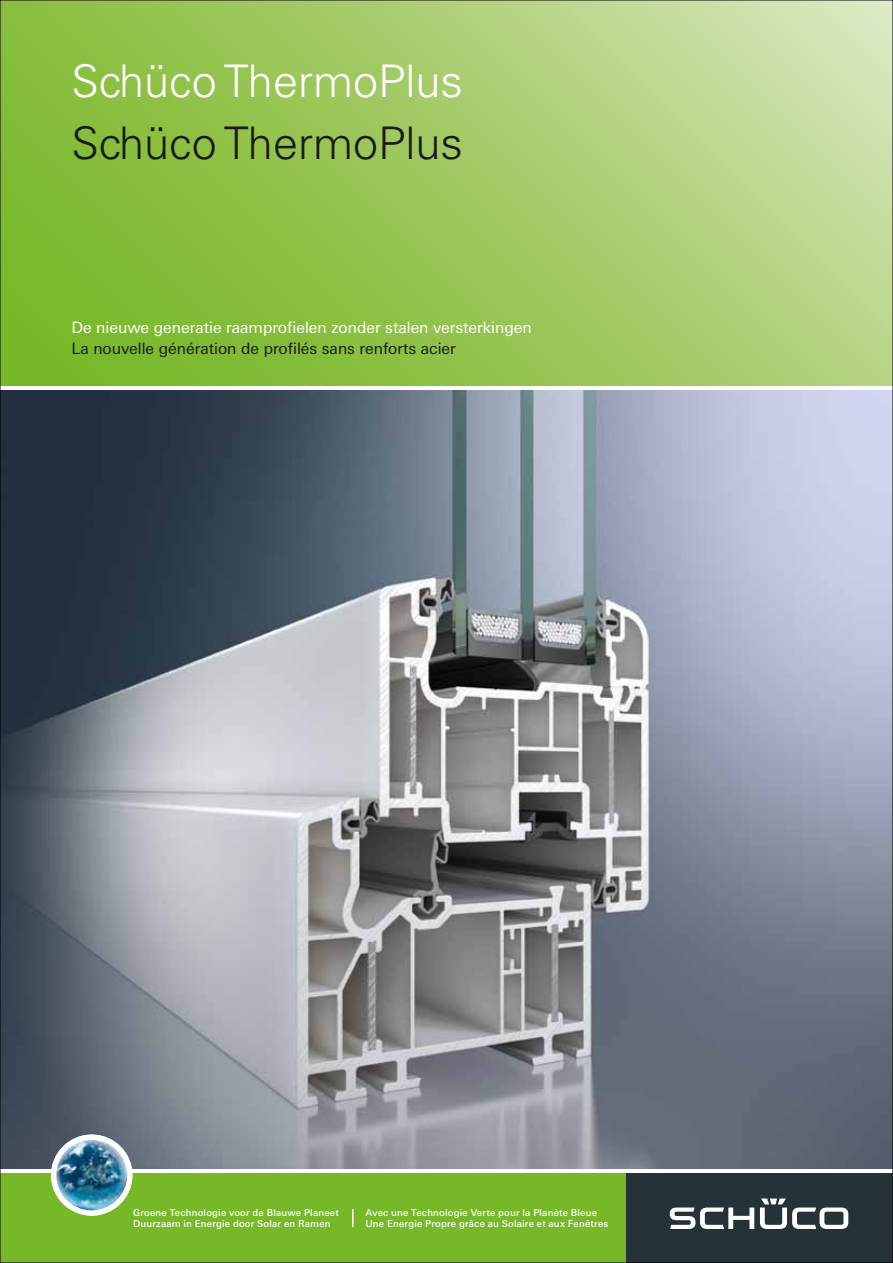
<style>
.page{position:relative;width:893px;height:1263px;background:#fff}
.page>*{position:absolute;margin:0;border:0;box-sizing:border-box;transform-origin:0 0}
.t1{font:300 45px "Univers LT Std";color:#fff}
.t2{font:300 45px "Univers LT Std";color:#1a1a18}
.t3{font:15.75px "LT Univers Basic";color:#fff}
.t4{font:15.75px "LT Univers Basic";color:#1a1a18}
.t5{font:500 9.45px/11.2px "LT Univers Basic";letter-spacing:.02em;color:#fff}
</style>
<div class="page">
<img style="left:2px;top:391px;width:889px;height:777px">
<div style="left:625px;top:1174px;width:268px;height:89px;background:#253238"></div>
<svg style="left:670px;top:1198px;width:178px;height:31px"></svg>
<svg style="left:2px;top:2px;width:889px;height:384px;background:#a0c962"></svg>
<div style="left:0;top:1174px;width:625px;height:89px;background:#76b828"></div>
<svg style="left:352px;top:1209px;width:2px;height:18px"></svg>
<img style="left:51px;top:1134px;width:81px;height:81px;border-radius:41px">
<div style="left:51px;top:1134px;width:81px;height:81px;border:5px solid #fff;border-radius:50%"></div>
<h1 class="t1" style="left:71px;top:54px;width:393px">Schüco ThermoPlus</h1>
<h1 class="t2" style="left:71px;top:116px;width:393px">Schüco ThermoPlus</h1>
<h2 class="t3" style="left:71px;top:318px;width:462px">De nieuwe generatie raamprofielen zonder stalen versterkingen</h2>
<h2 class="t4" style="left:71px;top:339px;width:386px">La nouvelle génération de profilés sans renforts acier</h2>
<p class="t5" style="left:133px;top:1207px;width:207px">Groene Technologie voor de Blauwe Planeet<br>Duurzaam in Energie door Solar en Ramen</p>
<p class="t5" style="left:365px;top:1207px;width:244px">Avec une Technologie Verte pour la Planète Bleue<br>Une Energie Propre grâce au Solaire et aux Fenêtres</p>
</div>
